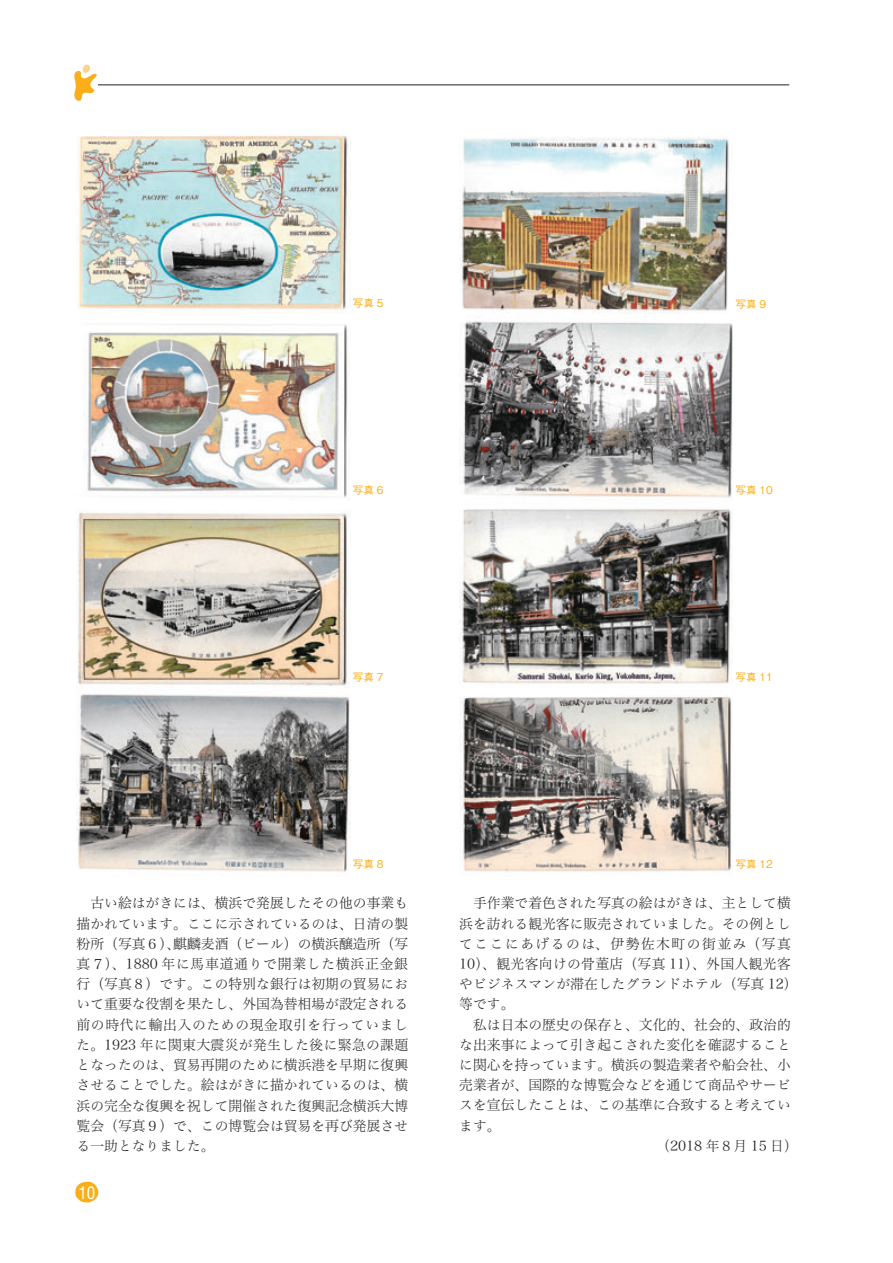
<style>
.page{position:relative;width:893px;height:1263px;background:#fff}
.page>*{position:absolute;margin:0;border:0;box-sizing:border-box;transform-origin:0 0}
.t1{font:condensed 16.95px "Helvetica";color:#fff}
.t2{font:13.8px/20.2px "Hira Min Pro W2";color:#231f20;text-align:justify}
.t3{font:13.8px "Hira Min Pro W2";letter-spacing:.025em;color:#231f20}
.t4{font:13.8px "Hira Min Pro W2";letter-spacing:.105em;color:#231f20}
.t5{font:500 10.65px "Gothic BBB Pr 6";color:#faaf18}
</style>
<div class="page">
<hr style="left:98px;top:85px;width:691px;height:1px;background:#231f20">
<svg style="left:74px;top:65px;width:23px;height:36px"></svg>
<img style="left:77px;top:136px;width:273px;height:737px">
<img style="left:459px;top:137px;width:274px;height:735px">
<svg style="left:75px;top:1182px;width:23px;height:20px"></svg>
<p class="t5" style="left:353px;top:294px;width:32px">写真 5</p>
<p class="t5" style="left:736px;top:295px;width:32px">写真 9</p>
<p class="t5" style="left:353px;top:482px;width:32px">写真 6</p>
<p class="t5" style="left:736px;top:482px;width:39px">写真 10</p>
<p class="t5" style="left:353px;top:669px;width:32px">写真 7</p>
<p class="t5" style="left:736px;top:669px;width:39px">写真 11</p>
<p class="t5" style="left:353px;top:856px;width:32px">写真 8</p>
<p class="t2" style="left:77px;top:892px;width:333px">　古い絵はがきには、横浜で発展したその他の事業も描かれています。ここに示されているのは、日清の製粉所（写真６）、麒麟麦酒（ビール）の横浜醸造所（写真７）、1880 年に馬車道通りで開業した横浜正金銀行（写真８）です。この特別な銀行は初期の貿易において重要な役割を果たし、外国為替相場が設定される前の時代に輸出入のための現金取引を行っていました。1923 年に関東大震災が発生した後に緊急の課題となったのは、貿易再開のために横浜港を早期に復興させることでした。絵はがきに描かれているのは、横浜の完全な復興を祝して開催された復興記念横浜大博覧会（写真９）で、この博覧会は貿易を再び発展させる一助となりました。</p>
<p class="t1" style="left:78px;top:1182px;width:19px">10</p>
<p class="t5" style="left:736px;top:856px;width:39px">写真 12</p>
<p class="t2" style="left:459px;top:892px;width:333px">　手作業で着色された写真の絵はがきは、主として横</p>
<p class="t2" style="left:459px;top:912px;width:333px">浜を訪れる観光客に販売されていました。その例とし</p>
<p class="t4" style="left:459px;top:932px;width:333px">てここにあげるのは、伊勢佐木町の街並み（写真</p>
<p class="t3" style="left:459px;top:952px;width:333px">10）、観光客向けの骨董店（写真 11）、外国人観光客</p>
<p class="t2" style="left:459px;top:973px;width:340px">やビジネスマンが滞在したグランドホテル（写真 12）</p>
<p class="t2" style="left:459px;top:993px;width:57px">等です。</p>
<p class="t2" style="left:459px;top:1013px;width:333px">　私は日本の歴史の保存と、文化的、社会的、政治的</p>
<p class="t2" style="left:459px;top:1033px;width:333px">な出来事によって引き起こされた変化を確認すること</p>
<p class="t2" style="left:459px;top:1053px;width:333px">に関心を持っています。横浜の製造業者や船会社、小</p>
<p class="t2" style="left:459px;top:1074px;width:333px">売業者が、国際的な博覧会などを通じて商品やサービ</p>
<p class="t2" style="left:459px;top:1094px;width:333px">スを宣伝したことは、この基準に合致すると考えてい</p>
<p class="t2" style="left:459px;top:1114px;width:43px">ます。</p>
<p class="t2" style="left:656px;top:1134px;width:143px">（2018 年８月 15 日）</p>
</div>
